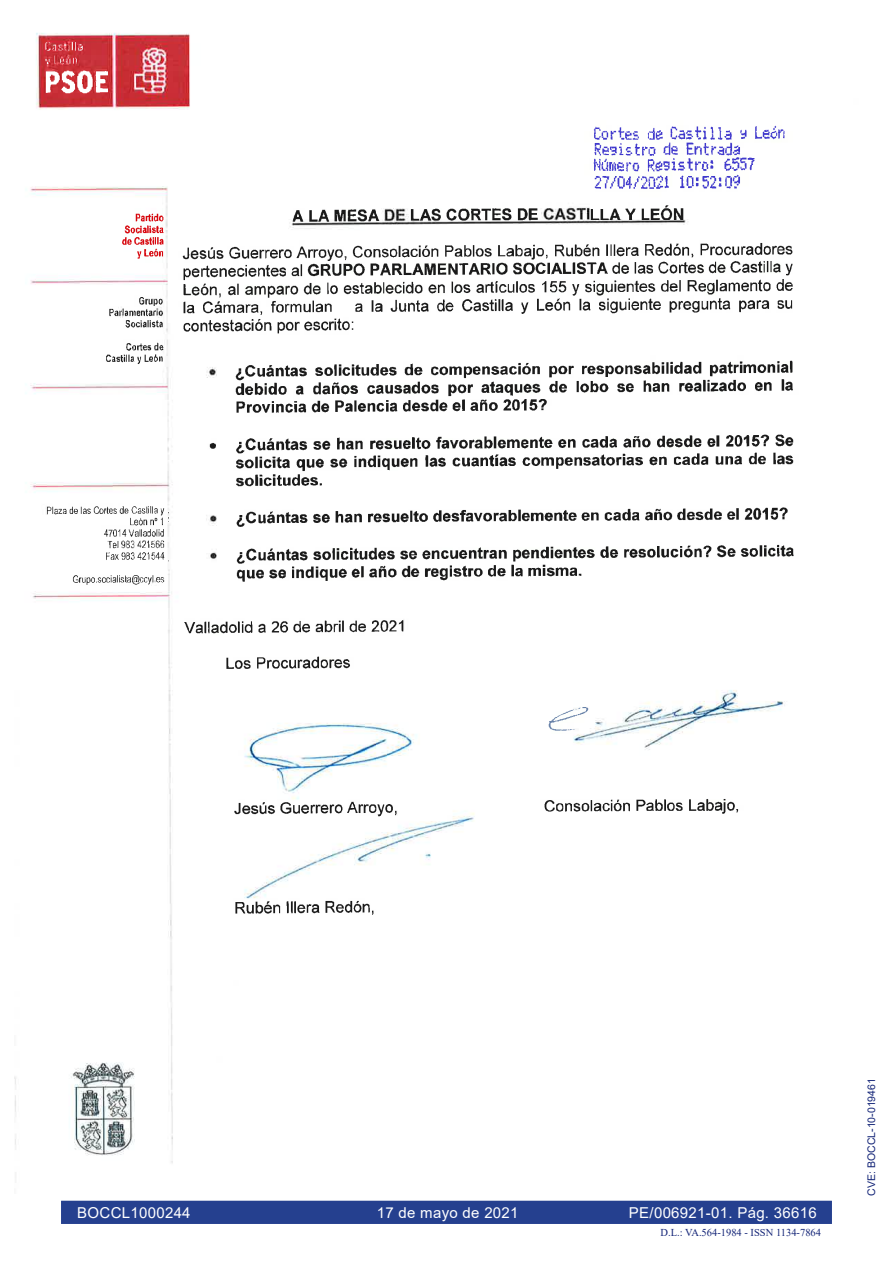
<style>
.page{position:relative;width:893px;height:1263px;background:#fff}
.page>*{position:absolute;margin:0;border:0;box-sizing:border-box;transform-origin:0 0}
.E_CVE{font:15px "Arial";letter-spacing:.02em;color:#fff}
.t1{font:10.5px "Times New Roman";color:#132477}
.t2{font:10.5px "Arial";color:#132477}
</style>
<div class="page">
<div style="left:60px;top:1200px;width:773px;height:25px;background:#25408f"></div>
<div style="left:60px;top:1199px;width:773px;height:26px;border:2px solid #fff"></div>
<img style="left:15px;top:33px;width:818px;height:1167px">
<img style="left:45px;top:41px;width:63px;height:52px">
<img style="left:48px;top:208px;width:747px;height:706px">
<img style="left:590px;top:126px;width:197px;height:93px">
<img style="left:122px;top:214px;width:43px;height:45px">
<img style="left:548px;top:708px;width:42px;height:23px">
<p class="E_CVE" style="left:77px;top:1202px;width:115px">BOCCL1000244</p>
<p class="E_CVE" style="left:377px;top:1202px;width:143px">17 de mayo de 2021</p>
<p class="E_CVE" style="left:629px;top:1202px;width:189px">PE/006921-01. Pág. 36616</p>
<p class="t1" style="left:661px;top:1225px;width:162px">D.L.: VA.564-1984 - ISSN 1134-7864</p>
<p class="t2" style="left:864px;top:1195px;width:119px;rotate:-90deg">CVE: BOCCL-10-019461</p>
</div>
